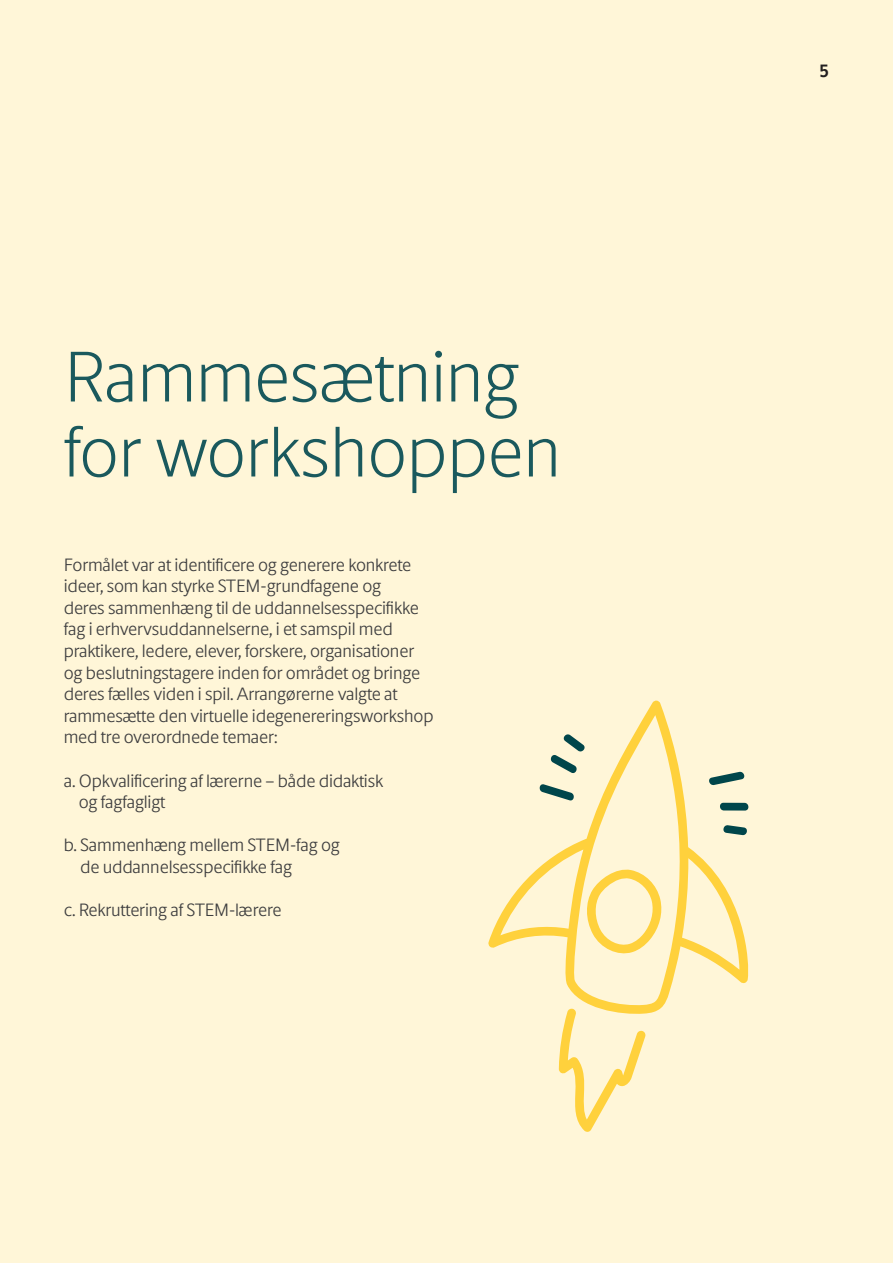
<style>
.page{position:relative;width:893px;height:1263px;background:#fff6d8}
.page>*{position:absolute;margin:0;border:0;box-sizing:border-box;transform-origin:0 0}
.t1{font:200 72px/75px "Novo Apply Sans";letter-spacing:-.01em;color:#1a595d}
.t2{font:300 18px/21.6px "Novo Apply Sans";letter-spacing:-.01em;color:#3e3e3f}
.t3{font:700 18px "Novo Apply Sans";color:#231f20}
</style>
<div class="page">
<svg style="left:488px;top:700px;width:261px;height:314px"></svg>
<svg style="left:559px;top:1008px;width:87px;height:124px"></svg>
<p class="t1" style="left:64px;top:336px;width:499px">Rammesætning for workshoppen</p>
<p class="t2" style="left:64px;top:553px;width:371px">Formålet var at identificere og generere konkrete ideer, som kan styrke STEM-grundfagene og<br>deres sammenhæng til de uddannelsesspecifikke fag i erhvervsuddannelserne, i et samspil med praktikere, ledere, elever, forskere, organisationer og beslutningstagere inden for området og bringe deres fælles viden i spil. Arrangørerne valgte at rammesætte den virtuelle idegenereringsworkshop med tre overordnede temaer:</p>
<p class="t2" style="left:79px;top:769px;width:306px;text-indent:-15px">a. Opkvalificering af lærerne – både didaktisk og fagfagligt</p>
<p class="t2" style="left:80px;top:833px;width:261px;text-indent:-16px">b. Sammenhæng mellem STEM-fag og de uddannelsesspecifikke fag</p>
<p class="t2" style="left:64px;top:898px;width:219px">c. Rekruttering af STEM-lærere</p>
<p class="t3" style="left:820px;top:58px;width:11px">5</p>
</div>
